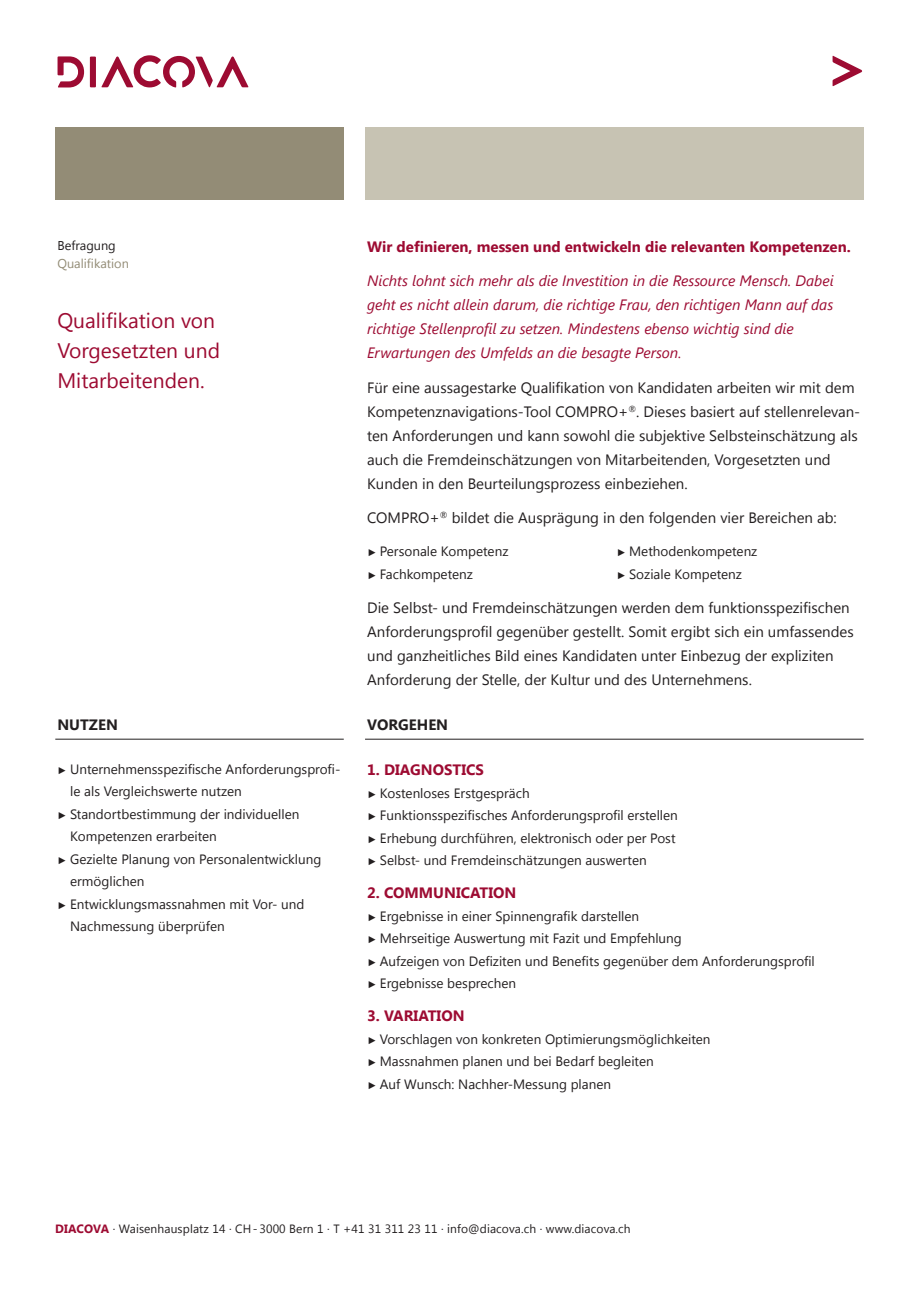
<style>
.page{position:relative;width:919px;height:1289px;background:#fff}
.page>*{position:absolute;margin:0;border:0;box-sizing:border-box;transform-origin:0 0}
.t1{font:21px/30px "Segoe UI";color:#9d0b32}
.t2{font:15px/24px "Segoe UI";color:#231f20}
.t3{font:italic 15px/24px "Segoe UI";color:#9d0b32}
.t4{font:700 15px "Segoe UI";color:#9d0b32}
.t5{font:700 15px "Segoe UI";color:#231f20}
.t6{font:13.5px/22.5px "Segoe UI";color:#231f20}
.t7{font:12.75px "Segoe UI";color:#938c76}
.t8{font:12.75px "Segoe UI";color:#231f20}
.t9{font:12px "Segoe UI";letter-spacing:.01em;color:#231f20}
.s1{font-weight:700;color:#9d0b32}
</style>
<div class="page">
<div style="left:55px;top:127px;width:289px;height:72px;background:#938c76"></div>
<div style="left:365px;top:127px;width:498px;height:72px;background:#c7c3b3"></div>
<hr style="left:365px;top:739px;width:498px;height:1px;background:#231f20">
<hr style="left:55px;top:739px;width:289px;height:1px;background:#231f20">
<div style="left:90px;top:57px;width:6px;height:30px;background:#9d0b32"></div>
<svg style="left:57px;top:56px;width:27px;height:31px"></svg>
<svg style="left:101px;top:55px;width:148px;height:33px"></svg>
<svg style="left:832px;top:55px;width:30px;height:32px"></svg>
<p class="t8" style="left:57px;top:237px;width:60px">Befragung</p>
<p class="t7" style="left:57px;top:254px;width:73px">Qualifikation</p>
<h1 class="t1" style="left:57px;top:304px;width:164px">Qualifikation von<br>Vorgesetzten und<br>Mitarbeitenden.</h1>
<p class="t5" style="left:57px;top:714px;width:59px">Nutzen</p>
<p class="t6" style="left:70px;top:757px;width:272px">Unternehmensspezifische Anforderungsprofi&shy;le als Vergleichswerte nutzen<br>Standortbestimmung der individuellen<br>Kompetenzen erarbeiten<br>Gezielte Planung von Personalentwicklung ermöglichen<br>Entwicklungsmassnahmen mit Vor- und<br>Nachmessung überprüfen</p>
<p class="t4" style="left:367px;top:236px;width:485px">Wir definieren, messen und entwickeln die relevanten Kompetenzen.</p>
<p class="t3" style="left:367px;top:268px;width:468px">Nichts lohnt sich mehr als die Investition in die Ressource Mensch. Dabei geht es nicht allein darum, die richtige Frau, den richtigen Mann auf das richtige Stellenprofil zu setzen. Mindestens ebenso wichtig sind die Erwartungen des Umfelds an die besagte Person.</p>
<p class="t2" style="left:367px;top:375px;width:494px">Für eine aussagestarke Qualifikation von Kandidaten arbeiten wir mit dem Kompetenznavigations-Tool COMPRO+<sup>®</sup>. Dieses basiert auf stellenrelevan&shy;ten Anforderungen und kann sowohl die subjektive Selbsteinschätzung als auch die Fremdeinschätzungen von Mitarbeitenden, Vorgesetzten und Kunden in den Beurteilungsprozess einbeziehen.</p>
<p class="t2" style="left:367px;top:505px;width:471px">COMPRO+<sup>®</sup> bildet die Ausprägung in den folgenden vier Bereichen ab:</p>
<p class="t6" style="left:380px;top:539px;width:130px">Personale Kompetenz<br>Fachkompetenz</p>
<p class="t2" style="left:367px;top:595px;width:488px">Die Selbst- und Fremdeinschätzungen werden dem funktionsspezifischen Anforderungsprofil gegenüber gestellt. Somit ergibt sich ein umfassendes und ganzheitliches Bild eines Kandidaten unter Einbezug der expliziten Anforderung der Stelle, der Kultur und des Unternehmens.</p>
<p class="t5" style="left:367px;top:714px;width:82px">Vorgehen</p>
<p class="t4" style="left:367px;top:759px;width:118px">1. DIAGNOSTICS</p>
<p class="t6" style="left:380px;top:781px;width:299px">Kostenloses Erstgespräch<br>Funktionsspezifisches Anforderungsprofil erstellen Erhebung durchführen, elektronisch oder per Post Selbst- und Fremdeinschätzungen auswerten</p>
<p class="t4" style="left:367px;top:882px;width:151px">2. COMMUNICATION</p>
<p class="t6" style="left:380px;top:904px;width:436px">Ergebnisse in einer Spinnengrafik darstellen<br>Mehrseitige Auswertung mit Fazit und Empfehlung<br>Aufzeigen von Defiziten und Benefits gegenüber dem Anforderungsprofil Ergebnisse besprechen</p>
<p class="t4" style="left:367px;top:1005px;width:99px">3. VARIATION</p>
<p class="t6" style="left:380px;top:1027px;width:332px">Vorschlagen von konkreten Optimierungsmöglichkeiten<br>Massnahmen planen und bei Bedarf begleiten<br>Auf Wunsch: Nachher-Messung planen</p>
<p class="t6" style="left:629px;top:539px;width:130px">Methodenkompetenz<br>Soziale Kompetenz</p>
<p class="t9" style="left:55px;top:1220px;width:577px"><span class="s1">DIACOVA</span> · Waisenhausplatz 14 · CH - 3000 Bern 1 · T +41 31 311 23 11 · info@diacova.ch · www.diacova.ch</p>
</div>
